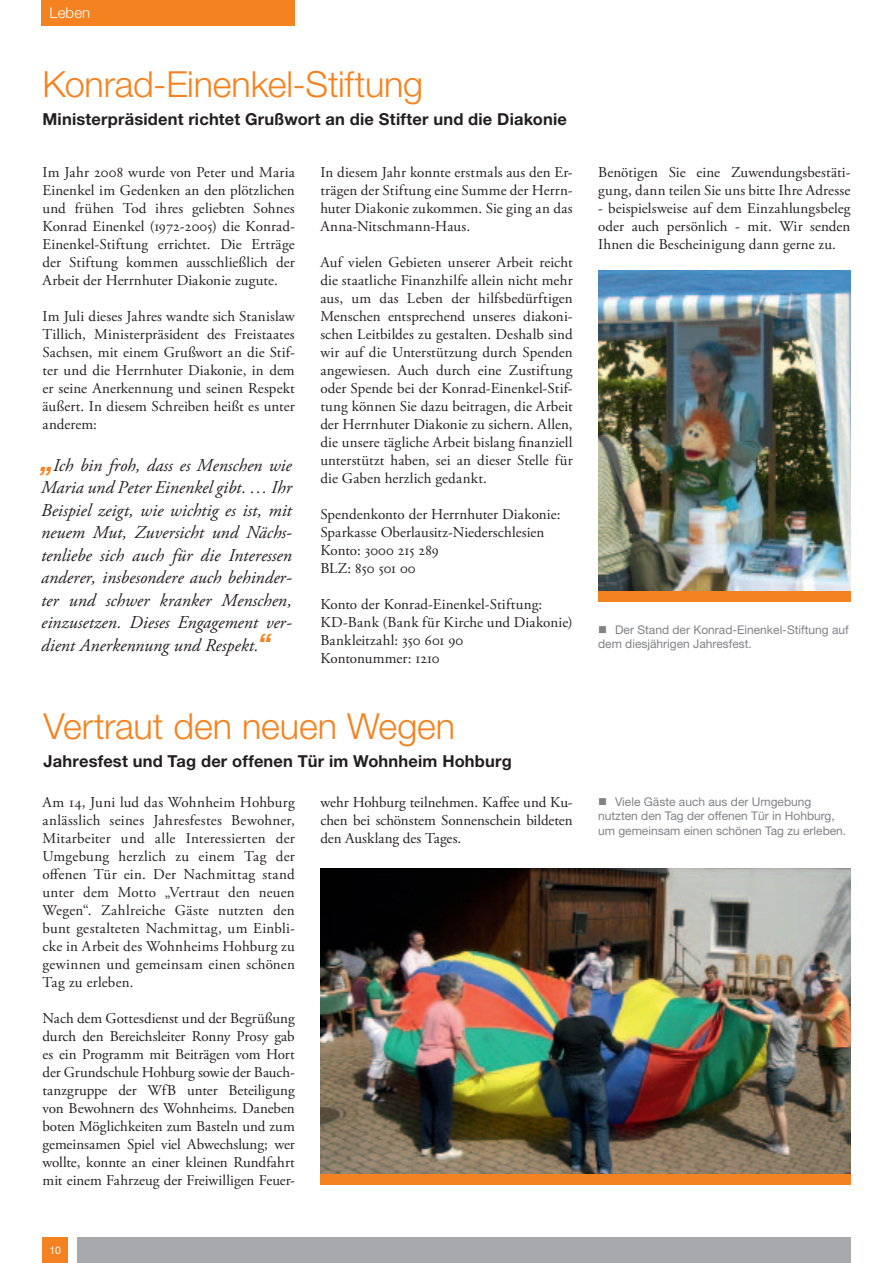
<style>
.page{position:relative;width:893px;height:1263px;background:#fff}
.page>*{position:absolute;margin:0;border:0;box-sizing:border-box;transform-origin:0 0}
.t1{font:300 36px "Helvetica Neue";letter-spacing:-.005em;color:#f58220}
.t2{font:italic 18px/22.5px "Adobe Garamond Pro";color:#231f20;text-align:justify}
.t3{font:700 16.5px "Helvetica Neue";letter-spacing:.01em;color:#231f20}
.t4{font:15px/18px "Adobe Garamond Pro";letter-spacing:.005em;color:#231f20;text-align:justify}
.t5{font:300 15px "Helvetica Neue";letter-spacing:.01em;color:#fff}
.t6{font:12px/14.4px "Helvetica Neue";color:#808285}
.t7{font:10.5px "Helvetica Neue";color:#fff}
.s1{font-family:"Helvetica Neue";font-weight:500;font-size:30px;color:#f58220}
</style>
<div class="page">
<div style="left:77px;top:1237px;width:773px;height:26px;background:#a8a9ad"></div>
<div style="left:43px;top:1237px;width:25px;height:26px;background:#f58220"></div>
<img style="left:598px;top:270px;width:252px;height:321px">
<img style="left:320px;top:868px;width:530px;height:306px">
<div style="left:41px;top:0;width:253px;height:26px;background:#f58220"></div>
<div style="left:320px;top:1174px;width:530px;height:11px;background:#f58220"></div>
<div style="left:598px;top:591px;width:252px;height:11px;background:#f58220"></div>
<p class="t5" style="left:50px;top:4px;width:42px">Leben</p>
<h1 class="t1" style="left:43px;top:63px;width:382px">Konrad-Einenkel-Stiftung</h1>
<p class="t3" style="left:43px;top:109px;width:526px">Ministerpräsident richtet Grußwort an die Stifter und die Diakonie</p>
<p class="t4" style="left:43px;top:164px;width:254px">Im Jahr 2008 wurde von Peter und Maria Einenkel im Gedenken an den plötzlichen und frühen Tod ihres geliebten Sohnes Konrad Einenkel (1972-2005) die Konrad-Einenkel-Stiftung errichtet. Die Erträge der Stiftung kommen ausschließlich der Arbeit der Herrnhuter Diakonie zugute.</p>
<p class="t4" style="left:43px;top:308px;width:254px">Im Juli dieses Jahres wandte sich Stanislaw Tillich, Ministerpräsident des Freistaates Sachsen, mit einem Grußwort an die Stif&shy;ter und die Herrnhuter Diakonie, in dem er seine Anerkennung und seinen Respekt äußert. In diesem Schreiben heißt es unter anderem:</p>
<p class="t2" style="left:41px;top:454px;width:252px"><span class="s1">„</span>Ich bin froh, dass es Menschen wie Maria und Peter Einenkel gibt. … Ihr Beispiel zeigt, wie wichtig es ist, mit neuem Mut, Zuversicht und Nächs&shy;tenliebe sich auch für die Interessen anderer, insbesondere auch behinder&shy;ter und schwer kranker Menschen, einzusetzen. Dieses Engagement ver&shy;dient Anerkennung und Respekt.<span class="s1">“</span></p>
<p class="t4" style="left:320px;top:164px;width:254px">In diesem Jahr konnte erstmals aus den Er&shy;trägen der Stiftung eine Summe der Herrn&shy;huter Diakonie zukommen. Sie ging an das Anna-Nitschmann-Haus.</p>
<p class="t4" style="left:320px;top:254px;width:254px">Auf vielen Gebieten unserer Arbeit reicht die staatliche Finanzhilfe allein nicht mehr aus, um das Leben der hilfsbedürftigen Menschen entsprechend unseres diakoni&shy;schen Leitbildes zu gestalten. Deshalb sind wir auf die Unterstützung durch Spenden angewiesen. Auch durch eine Zustiftung oder Spende bei der Konrad-Einenkel-Stif&shy;tung können Sie dazu beitragen, die Arbeit der Herrnhuter Diakonie zu sichern. Allen, die unsere tägliche Arbeit bislang finanziell unterstützt haben, sei an dieser Stelle für die Gaben herzlich gedankt.</p>
<p class="t4" style="left:320px;top:506px;width:242px;text-align:left">Spendenkonto der Herrnhuter Diakonie:<br>Sparkasse Oberlausitz-Niederschlesien<br>Konto: 3000 215 289<br>BLZ: 850 501 00</p>
<p class="t4" style="left:320px;top:596px;width:254px;text-align:left">Konto der Konrad-Einenkel-Stiftung:<br>KD-Bank (Bank für Kirche und Diakonie)<br>Bankleitzahl: 350 601 90<br>Kontonummer: 1210</p>
<h1 class="t1" style="left:44px;top:704px;width:413px">Vertraut den neuen Wegen</h1>
<p class="t3" style="left:44px;top:751px;width:470px">Jahresfest und Tag der offenen Tür im Wohnheim Hohburg</p>
<p class="t4" style="left:43px;top:794px;width:254px">Am 14, Juni lud das Wohnheim Hohburg anlässlich seines Jahresfestes Bewohner, Mitarbeiter und alle Interessierten der Umgebung herzlich zu einem Tag der offenen Tür ein. Der Nachmittag stand unter dem Motto „Vertraut den neuen Wegen“. Zahlreiche Gäste nutzten den bunt gestalteten Nachmittag, um Einbli&shy;cke in Arbeit des Wohnheims Hohburg zu gewinnen und gemeinsam einen schönen Tag zu erleben.</p>
<p class="t4" style="left:43px;top:1010px;width:254px">Nach dem Gottesdienst und der Begrüßung durch den Bereichsleiter Ronny Prosy gab es ein Programm mit Beiträgen vom Hort der Grundschule Hohburg sowie der Bauch&shy;tanzgruppe der WfB unter Beteiligung von Bewohnern des Wohnheims. Daneben boten Möglichkeiten zum Basteln und zum gemeinsamen Spiel viel Abwechslung; wer wollte, konnte an einer kleinen Rundfahrt mit einem Fahrzeug der Freiwilligen Feuer-</p>
<p class="t7" style="left:50px;top:1244px;width:13px">10</p>
<p class="t4" style="left:320px;top:794px;width:254px">wehr Hohburg teilnehmen. Kaffee und Ku&shy;chen bei schönstem Sonnenschein bildeten den Ausklang des Tages.</p>
<p class="t4" style="left:598px;top:164px;width:254px">Benötigen Sie eine Zuwendungsbestäti&shy;gung, dann teilen Sie uns bitte Ihre Adresse</p>
<p class="t4" style="left:598px;top:200px;width:254px">- beispielsweise auf dem Einzahlungsbeleg oder auch persönlich - mit. Wir senden Ihnen die Bescheinigung dann gerne zu.</p>
<p class="t6" style="left:598px;top:622px;width:252px;text-indent:17px">Der Stand der Konrad-Einenkel-Stiftung auf dem diesjährigen Jahresfest.</p>
<p class="t6" style="left:598px;top:794px;width:250px;text-indent:17px">Viele Gäste auch aus der Umgebung nutzten den Tag der offenen Tür in Hohburg, um gemeinsam einen schönen Tag zu erleben.</p>
</div>
